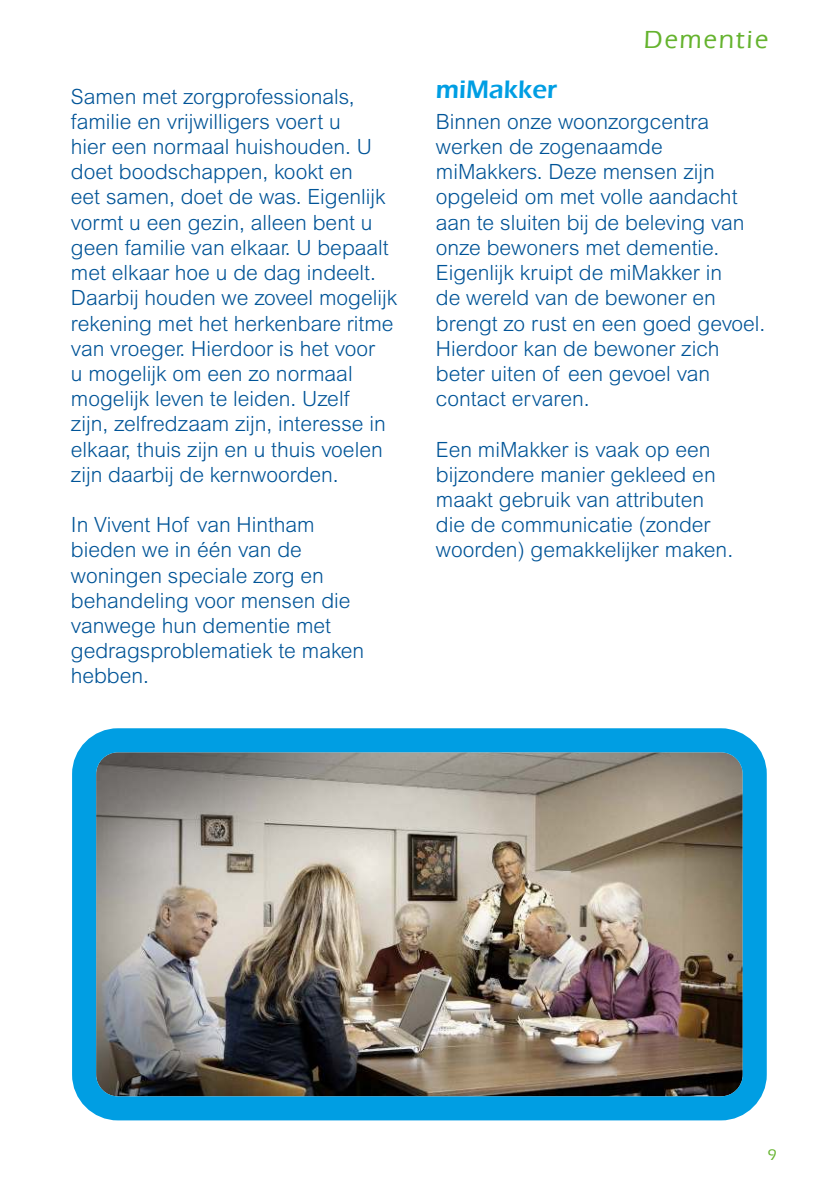
<style>
.page{position:relative;width:840px;height:1191px;background:#fff}
.page>*{position:absolute;margin:0;border:0;box-sizing:border-box;transform-origin:0 0}
.t1{font:500 26px "Eras IT Cby BT";letter-spacing:.09em;color:#65b32e}
.t2{font:600 26px "Eras ITC";color:#009ee3}
.t3{font:300 21px/25.2px "Arial MT Std";color:#005497}
.t4{font:500 16px "Eras IT Cby BT";color:#65b32e}
</style>
<div class="page">
<img style="left:97px;top:753px;width:644px;height:342px">
<div style="left:72px;top:728px;width:694px;height:392px;border:24px solid #009ee3;border-radius:34px"></div>
<p class="t3" style="left:71px;top:86px;width:327px">Samen met zorgprofessionals, familie en vrijwilligers voert u<br>hier een normaal huishouden. U doet boodschappen, kookt en<br>eet samen, doet de was. Eigenlijk vormt u een gezin, alleen bent u geen familie van elkaar. U bepaalt met elkaar hoe u de dag indeelt.<br>Daarbij houden we zoveel mogelijk rekening met het herkenbare ritme van vroeger. Hierdoor is het voor<br>u mogelijk om een zo normaal mogelijk leven te leiden. Uzelf<br>zijn, zelfredzaam zijn, interesse in elkaar, thuis zijn en u thuis voelen zijn daarbij de kernwoorden.</p>
<p class="t3" style="left:71px;top:514px;width:295px">In Vivent Hof van Hintham bieden we in één van de woningen speciale zorg en behandeling voor mensen die vanwege hun dementie met gedragsproblematiek te maken hebben.</p>
<p class="t1" style="left:643px;top:24px;width:125px">Dementie</p>
<p class="t2" style="left:435px;top:80px;width:123px">miMakker</p>
<p class="t3" style="left:435px;top:111px;width:331px">Binnen onze woonzorgcentra werken de zogenaamde miMakkers. Deze mensen zijn opgeleid om met volle aandacht aan te sluiten bij de beleving van onze bewoners met dementie.<br>Eigenlijk kruipt de miMakker in<br>de wereld van de bewoner en brengt zo rust en een goed gevoel.<br>Hierdoor kan de bewoner zich beter uiten of een gevoel van contact ervaren.</p>
<p class="t3" style="left:435px;top:438px;width:298px">Een miMakker is vaak op een bijzondere manier gekleed en maakt gebruik van attributen die de communicatie (zonder woorden) gemakkelijker maken.</p>
<p class="t4" style="left:767px;top:1144px;width:10px">9</p>
</div>
